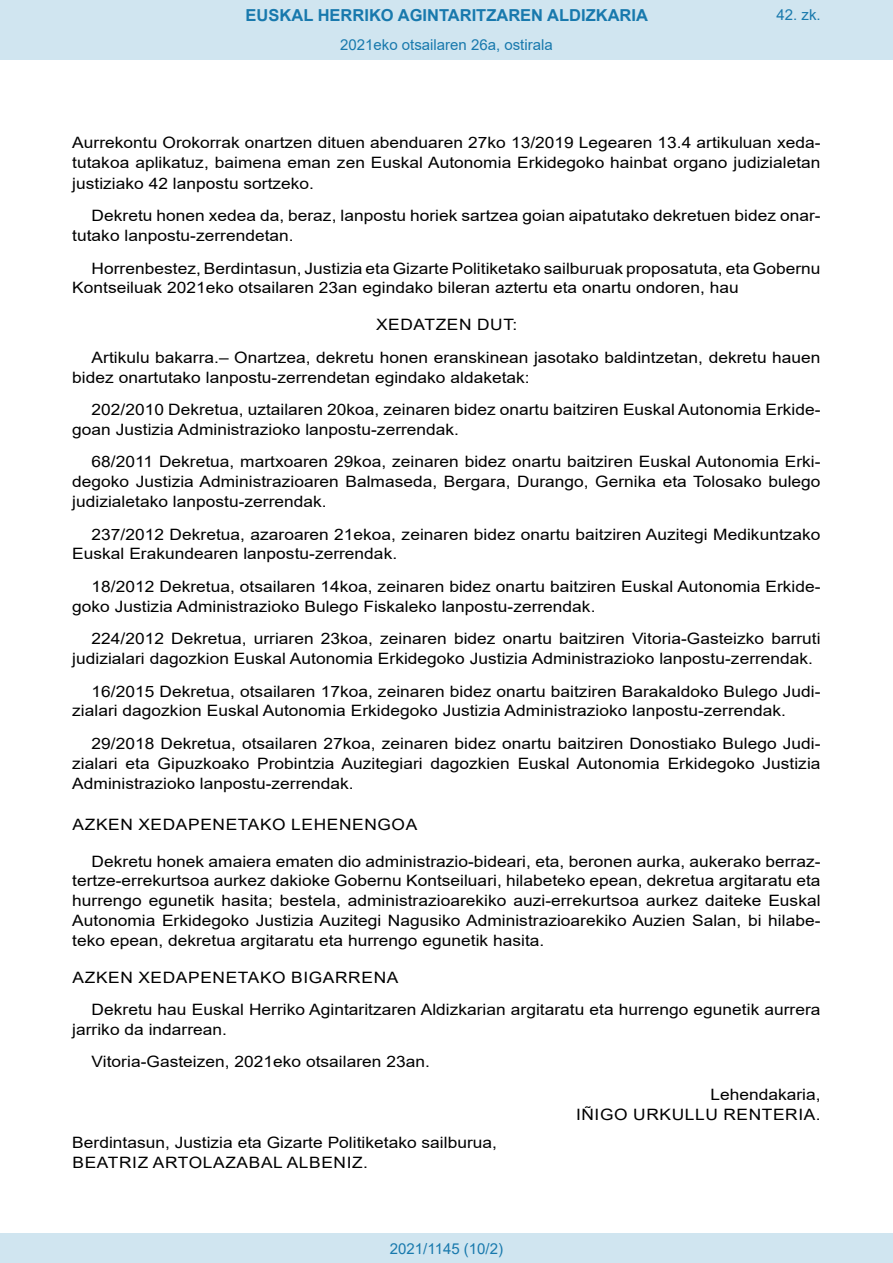
<style>
.page{position:relative;width:893px;height:1263px;background:#fff}
.page>*{position:absolute;margin:0;border:0;box-sizing:border-box;transform-origin:0 0}
.t1{font:700 16.5px "Arial";color:#1879ad}
.BOPVDetalle{font:15.6px/19.8px "Arial";color:#000;scale:1.11 1}
.BOPVDisposicion{font:15.6px "Arial";letter-spacing:.035em;color:#000;scale:1.11 1}
.BOPVFirmaPuesto{font:15.6px "Arial";color:#000;scale:1.11 1}
.BOPVFirmaLugFec{font:15.6px "Arial";color:#000;scale:1.11 1}
.BOPVFirmaNombre{font:15.6px "Arial";letter-spacing:.035em;color:#000;scale:1.11 1}
.BOPVNombreLehen2{font:15.6px "Arial";letter-spacing:.035em;color:#000;scale:1.11 1}
.BOPVPuestoLehen2{font:15.6px "Arial";color:#000;scale:1.11 1}
.BOPVClave{font:15.6px "Arial";letter-spacing:.035em;color:#000;scale:1.11 1}
.Paginacion_Centro{font:15px "Arial";color:#1879ad}
</style>
<div class="page">
<div style="left:0;top:0;width:893px;height:60px;background:#d0e5f0"></div>
<div style="left:0;top:1233px;width:893px;height:30px;background:#d0e5f0"></div>
<p class="t1" style="left:246px;top:3px;width:404px">EUSKAL HERRIKO AGINTARITZAREN ALDIZKARIA</p>
<p class="Paginacion_Centro" style="left:340px;top:35px;width:214px">2021eko otsailaren 26a, ostirala</p>
<p class="Paginacion_Centro" style="left:776px;top:5px;width:46px">42. zk.</p>
<p class="BOPVDetalle" style="left:72px;top:132px;width:676px;line-height:20.2px;text-align:justify">Aurrekontu Orokorrak onartzen dituen abenduaren 27ko 13/2019 Legearen 13.4 artikuluan xeda&shy;tutakoa aplikatuz, baimena eman zen Euskal Autonomia Erkidegoko hainbat organo judizialetan justiziako 42 lanpostu sortzeko.</p>
<p class="BOPVDetalle" style="left:72px;top:206px;width:676px;text-indent:19px">Dekretu honen xedea da, beraz, lanpostu horiek sartzea goian aipatutako dekretuen bidez onar&shy;tutako lanpostu-zerrendetan.</p>
<p class="BOPVDetalle" style="left:72px;top:258px;width:676px;text-indent:19px">Horrenbestez, Berdintasun, Justizia eta Gizarte Politiketako sailburuak proposatuta, eta Gobernu<br>Kontseiluak 2021eko otsailaren 23an egindako bileran aztertu eta onartu ondoren, hau</p>
<p class="BOPVClave" style="left:376px;top:314px;width:129px">XEDATZEN DUT:</p>
<p class="BOPVDetalle" style="left:72px;top:347px;width:676px;text-indent:19px">Artikulu bakarra.– Onartzea, dekretu honen eranskinean jasotako baldintzetan, dekretu hauen bidez onartutako lanpostu-zerrendetan egindako aldaketak:</p>
<p class="BOPVDetalle" style="left:72px;top:400px;width:676px;text-indent:19px">202/2010 Dekretua, uztailaren 20koa, zeinaren bidez onartu baitziren Euskal Autonomia Erkide&shy;goan Justizia Administrazioko lanpostu-zerrendak.</p>
<p class="BOPVDetalle" style="left:72px;top:452px;width:676px;text-align:justify;text-indent:19px">68/2011 Dekretua, martxoaren 29koa, zeinaren bidez onartu baitziren Euskal Autonomia Erki&shy;degoko Justizia Administrazioaren Balmaseda, Bergara, Durango, Gernika eta Tolosako bulego judizialetako lanpostu-zerrendak.</p>
<p class="BOPVDetalle" style="left:72px;top:524px;width:676px;text-indent:19px">237/2012 Dekretua, azaroaren 21ekoa, zeinaren bidez onartu baitziren Auzitegi Medikuntzako<br>Euskal Erakundearen lanpostu-zerrendak.</p>
<p class="BOPVDetalle" style="left:72px;top:576px;width:676px;text-indent:19px">18/2012 Dekretua, otsailaren 14koa, zeinaren bidez onartu baitziren Euskal Autonomia Erkide&shy;goko Justizia Administrazioko Bulego Fiskaleko lanpostu-zerrendak.</p>
<p class="BOPVDetalle" style="left:72px;top:629px;width:676px;text-indent:19px">224/2012 Dekretua, urriaren 23koa, zeinaren bidez onartu baitziren Vitoria-Gasteizko barruti judizialari dagozkion Euskal Autonomia Erkidegoko Justizia Administrazioko lanpostu-zerrendak.</p>
<p class="BOPVDetalle" style="left:72px;top:681px;width:676px;text-indent:19px">16/2015 Dekretua, otsailaren 17koa, zeinaren bidez onartu baitziren Barakaldoko Bulego Judi&shy;zialari dagozkion Euskal Autonomia Erkidegoko Justizia Administrazioko lanpostu-zerrendak.</p>
<p class="BOPVDetalle" style="left:72px;top:733px;width:676px;text-align:justify;text-indent:19px">29/2018 Dekretua, otsailaren 27koa, zeinaren bidez onartu baitziren Donostiako Bulego Judi&shy;zialari eta Gipuzkoako Probintzia Auzitegiari dagozkien Euskal Autonomia Erkidegoko Justizia Administrazioko lanpostu-zerrendak.</p>
<p class="BOPVDisposicion" style="left:73px;top:813px;width:312px">AZKEN XEDAPENETAKO LEHENENGOA</p>
<p class="BOPVDetalle" style="left:72px;top:851px;width:676px;text-align:justify;text-indent:19px">Dekretu honek amaiera ematen dio administrazio-bideari, eta, beronen aurka, aukerako berraz&shy;tertze-errekurtsoa aurkez dakioke Gobernu Kontseiluari, hilabeteko epean, dekretua argitaratu eta hurrengo egunetik hasita; bestela, administrazioarekiko auzi-errekurtsoa aurkez daiteke Euskal Autonomia Erkidegoko Justizia Auzitegi Nagusiko Administrazioarekiko Auzien Salan, bi hilabe&shy;teko epean, dekretua argitaratu eta hurrengo egunetik hasita.</p>
<p class="BOPVDisposicion" style="left:73px;top:966px;width:295px">AZKEN XEDAPENETAKO BIGARRENA</p>
<p class="BOPVDetalle" style="left:72px;top:999px;width:676px;text-indent:19px">Dekretu hau Euskal Herriko Agintaritzaren Aldizkarian argitaratu eta hurrengo egunetik aurrera jarriko da indarrean.</p>
<p class="BOPVFirmaLugFec" style="left:92px;top:1051px;width:306px">Vitoria-Gasteizen, 2021eko otsailaren 23an.</p>
<p class="BOPVPuestoLehen2" style="left:710px;top:1084px;width:101px">Lehendakaria,</p>
<p class="BOPVNombreLehen2" style="left:576px;top:1103px;width:222px">IÑIGO URKULLU RENTERIA.</p>
<p class="BOPVFirmaPuesto" style="left:72px;top:1132px;width:384px">Berdintasun, Justizia eta Gizarte Politiketako sailburua,</p>
<p class="BOPVFirmaNombre" style="left:73px;top:1152px;width:268px">BEATRIZ ARTOLAZABAL ALBENIZ.</p>
<p class="Paginacion_Centro" style="left:390px;top:1238px;width:115px">2021/1145 (10/2)</p>
</div>
